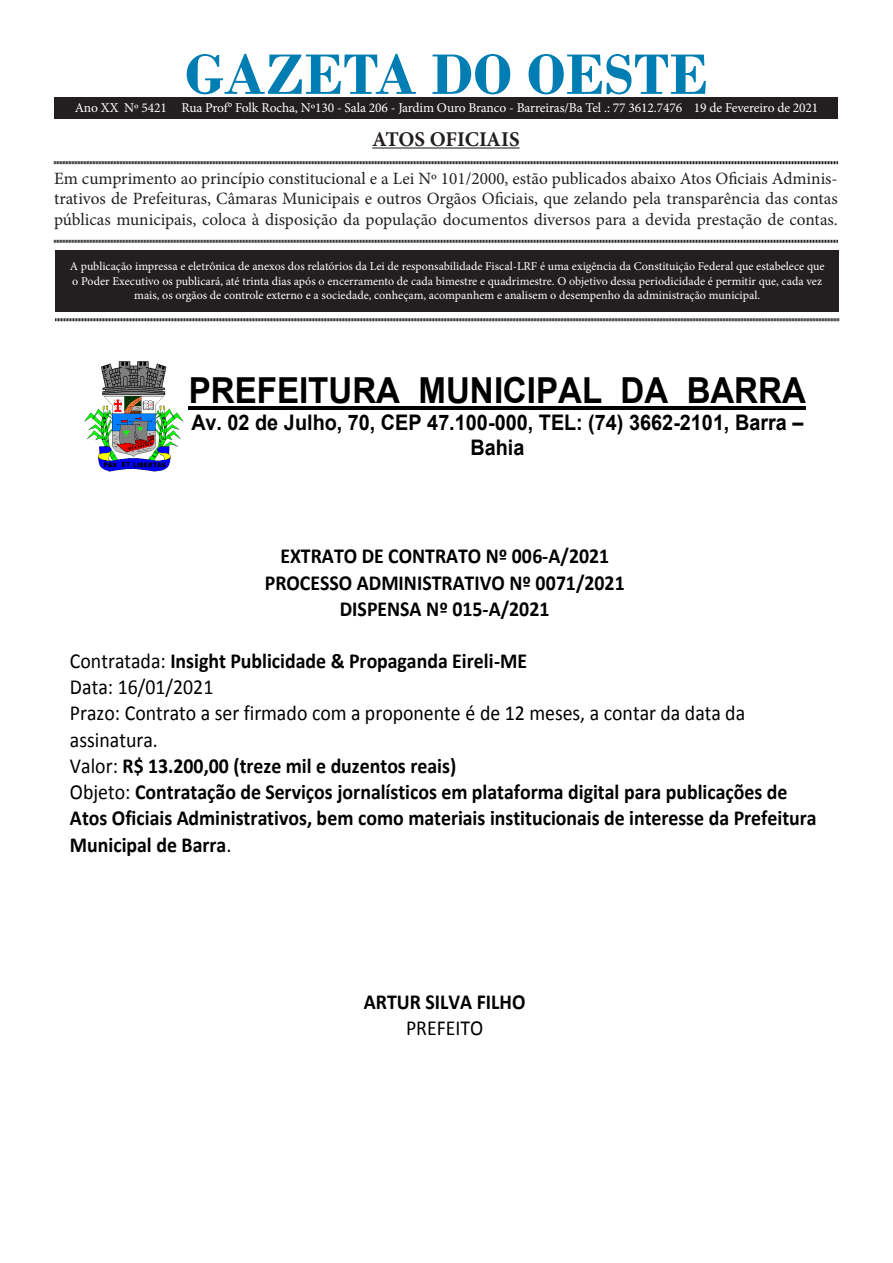
<style>
.page{position:relative;width:893px;height:1263px;background:#fff}
.page>*{position:absolute;margin:0;border:0;box-sizing:border-box;transform-origin:0 0}
.t1{font:700 60px "Bodoni";color:#007eb4}
.t2{font:700 35.85px "Arial";color:#000;scale:.92 1}
.t3{font:700 21.45px/26.2px "Calibri";color:#000;text-align:center;scale:.92 1}
.t4{font:700 21.45px/24.6px "Arial";color:#000;text-align:center;scale:.92 1}
.t5{font:700 21px "Minion Pro";letter-spacing:-.005em;color:#231f20}
.t6{font:17.25px/20.7px "Minion Pro";color:#231f20;text-align:justify}
.t7{font:13.5px "Minion Pro";letter-spacing:-.01em;color:#fff}
.t8{font:12px/14.4px "Minion Pro";color:#fff;text-align:center}
.s1{font-style:inherit}
.s2{font-weight:400}
</style>
<div class="page">
<div style="left:55px;top:250px;width:784px;height:61px;background:#231f20"></div>
<hr style="left:372px;top:147px;width:148px;height:2px;background:#231f20">
<svg style="left:54px;top:161px;width:784px;height:4px;background:#908e8e"></svg>
<svg style="left:54px;top:239px;width:784px;height:4px;background:#908e8e"></svg>
<svg style="left:55px;top:318px;width:784px;height:4px;background:#908e8e"></svg>
<div style="left:54px;top:98px;width:784px;height:20px;background:#231f20"></div>
<img style="left:84px;top:361px;width:100px;height:111px">
<hr style="left:189px;top:406px;width:617px;height:4px;background:#000">
<p class="t1" style="left:185px;top:39px;width:525px">GAZETA DO OESTE</p>
<p class="t5" style="left:372px;top:124px;width:149px">ATOS OFICIAIS</p>
<p class="t6" style="left:54px;top:168px;width:785px">Em cumprimento ao princípio constitucional e a Lei Nº 101/2000, estão publicados abaixo Atos Oficiais Adminis&shy;trativos de Prefeituras, Câmaras Municipais e outros Orgãos Oficiais, que zelando pela transparência das contas públicas municipais, coloca à disposição da população documentos diversos para a devida prestação de contas.</p>
<p class="t8" style="left:70px;top:259px;width:756px">A publicação impressa e eletrônica de anexos dos relatórios da Lei de responsabilidade Fiscal-LRF é uma exigência da Constituição Federal que estabelece que o Poder Executivo os publicará, até trinta dias após o encerramento de cada bimestre e quadrimestre. O objetivo dessa periodicidade é permitir que, cada vez mais, os orgãos de controle externo e a sociedade, conheçam, acompanhem e analisem o desempenho da administração municipal.</p>
<p class="t7" style="left:75px;top:99px;width:745px">Ano XX Nº 5421 Rua Prof° Folk Rocha, Nº130 - Sala 206 - Jardim Ouro Branco - Barreiras/Ba Tel .: 77 3612.7476 19 de Fevereiro de 2021</p>
<p class="t2" style="left:189px;top:366px;width:672px">PREFEITURA MUNICIPAL DA BARRA</p>
<p class="t4" style="left:191px;top:411px;width:667px">Av. 02 de Julho, 70, CEP 47.100-000, TEL: (74) 3662-2101, Barra <span class="s1">–<br></span>Bahia</p>
<p class="t3" style="left:265px;top:543px;width:393px">EXTRATO DE CONTRATO Nº 006-A/2021<br>PROCESSO ADMINISTRATIVO Nº 0071/2021<br>DISPENSA Nº 015-A/2021</p>
<p class="t3" style="left:70px;top:648px;width:813px;text-align:left"><span class="s2">Contratada:</span> Insight Publicidade &amp; Propaganda Eireli-ME<br><span class="s2">Data: 16/01/2021<br>Prazo: Contrato a ser firmado com a proponente é de 12 meses, a contar da data da assinatura.<br>Valor:</span> R$ 13.200,00 (treze mil e duzentos reais)<br><span class="s2">Objeto:</span> Contratação de Serviços jornalísticos em plataforma digital para publicações de Atos Oficiais Administrativos, bem como materiais institucionais de interesse da Prefeitura Municipal de Barra<span class="s2">.</span></p>
<p class="t3" style="left:364px;top:988px;width:177px">ARTUR SILVA FILHO<br><span class="s2">PREFEITO</span></p>
</div>
